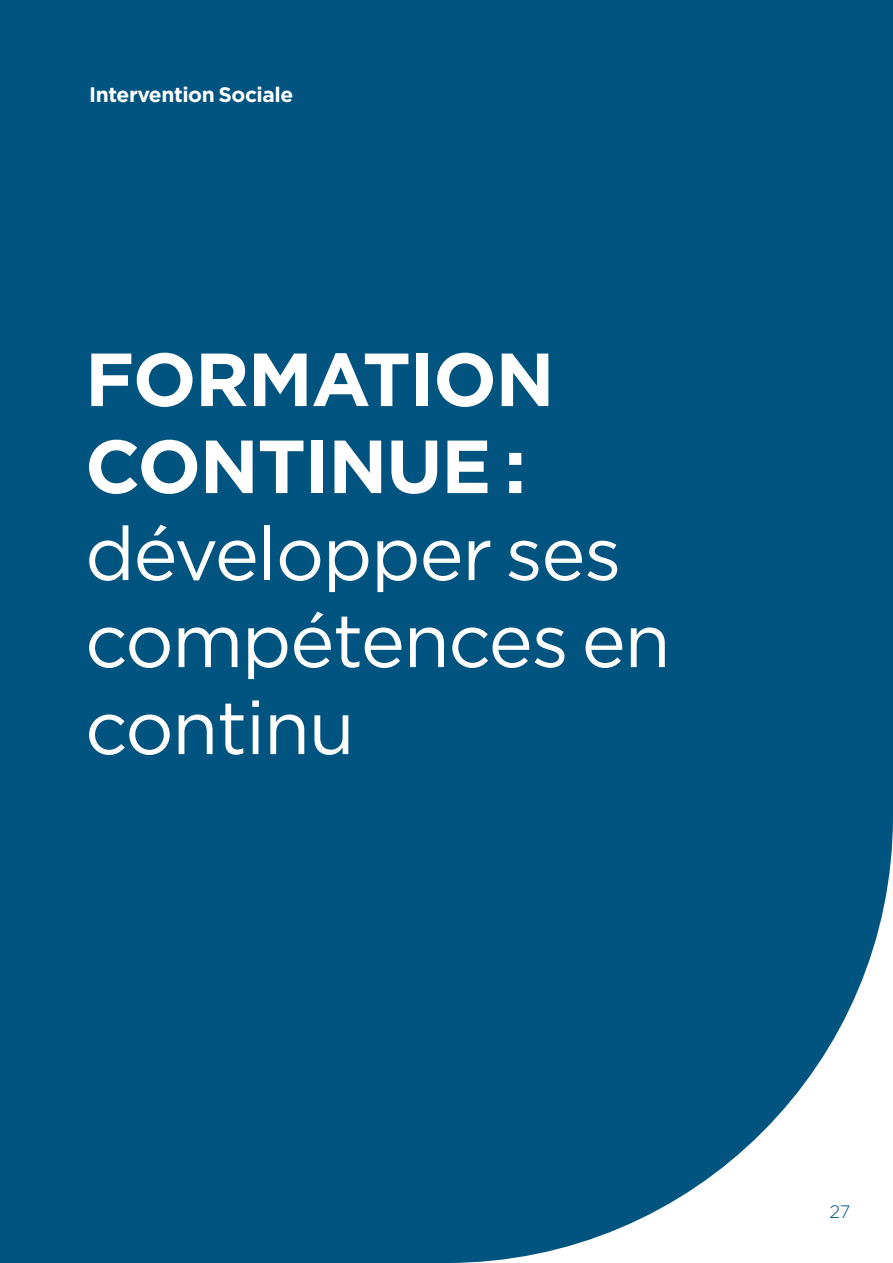
<style>
.page{position:relative;width:893px;height:1263px;background:#00547f}
.page>*{position:absolute;margin:0;border:0;box-sizing:border-box;transform-origin:0 0}
.t1{font:75px/87px "Gotham";letter-spacing:-.02em;color:#fff}
.t2{font:700 21px "Gotham";letter-spacing:-.02em;color:#fff}
.t3{font:300 18px "Gotham";color:#00547f}
.s1{font-weight:700}
</style>
<div class="page">
<svg style="left:477px;top:821px;width:416px;height:441px"></svg>
<hr style="left:446px;top:1262px;width:447px;height:1px;background:#fff">
<p class="t2" style="left:89px;top:80px;width:205px">Intervention Sociale</p>
<p class="t1" style="left:85px;top:334px;width:587px"><span class="s1">FORMATION<br>CONTINUE : </span>développer ses compétences en continu</p>
<p class="t3" style="left:829px;top:1200px;width:22px">27</p>
</div>
